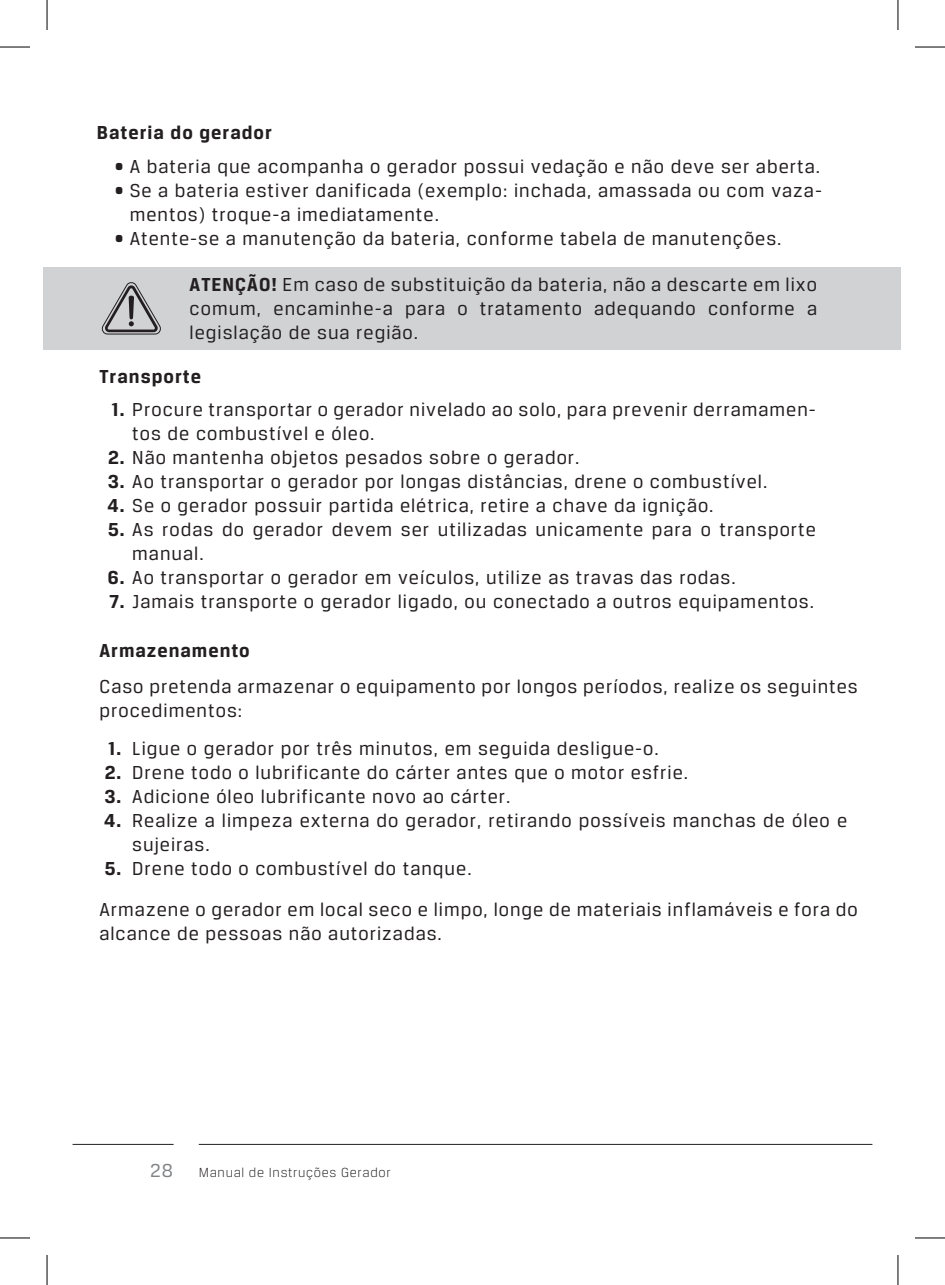
<style>
.page{position:relative;width:945px;height:1285px;background:#fff}
.page>*{position:absolute;margin:0;border:0;box-sizing:border-box;transform-origin:0 0}
.t1{font:20px/24px "Breuer Text";letter-spacing:.05em;color:#231f20}
.t2{font:700 20px/24px "Breuer Text";letter-spacing:.05em;color:#231f20;text-align:justify}
.t3{font:20px "Breuer Text";color:#808285}
.t4{font:300 14px "Breuer Text";letter-spacing:.05em;color:#231f20}
.s1{font-weight:700}
</style>
<div class="page">
<div style="left:44px;top:267px;width:857px;height:82px;background:#d1d2d4"></div>
<svg style="left:101px;top:282px;width:60px;height:52px"></svg>
<hr style="left:0;top:47px;width:30px;height:1px;background:#000">
<hr style="left:914px;top:47px;width:30px;height:1px;background:#000">
<hr style="left:0;top:1237px;width:30px;height:1px;background:#000">
<hr style="left:914px;top:1237px;width:30px;height:1px;background:#000">
<hr style="left:47px;top:0;width:1px;height:30px;background:#000">
<hr style="left:47px;top:1255px;width:1px;height:30px;background:#000">
<hr style="left:897px;top:0;width:1px;height:30px;background:#000">
<hr style="left:897px;top:1255px;width:1px;height:30px;background:#000">
<hr style="left:199px;top:1144px;width:673px;height:1px;background:#231f20">
<hr style="left:73px;top:1144px;width:101px;height:1px;background:#231f20">
<p class="t2" style="left:97px;top:120px;width:176px">Bateria do gerador</p>
<p class="t1" style="left:115px;top:155px;width:706px">• A bateria que acompanha o gerador possui vedação e não deve ser aberta.</p>
<p class="t1" style="left:130px;top:179px;width:693px;text-indent:-15px">• Se a bateria estiver danificada (exemplo: inchada, amassada ou com vaza&shy;mentos) troque-a imediatamente.</p>
<p class="t1" style="left:115px;top:227px;width:668px">• Atente-se a manutenção da bateria, conforme tabela de manutenções.</p>
<p class="t1" style="left:190px;top:272px;width:628px;text-align:justify"><span class="s1">ATENÇÃO!</span> Em caso de substituição da bateria, não a descarte em lixo comum, encaminhe-a para o tratamento adequando conforme a legislação de sua região.</p>
<p class="t2" style="left:99px;top:364px;width:103px">Transporte</p>
<p class="t1" style="left:132px;top:397px;width:685px;text-indent:-21px"><span class="s1">1.</span> Procure transportar o gerador nivelado ao solo, para prevenir derramamen&shy;tos de combustível e óleo.</p>
<p class="t1" style="left:108px;top:445px;width:473px"><span class="s1">2.</span> Não mantenha objetos pesados sobre o gerador.</p>
<p class="t1" style="left:108px;top:469px;width:661px"><span class="s1">3.</span> Ao transportar o gerador por longas distâncias, drene o combustível.</p>
<p class="t1" style="left:108px;top:493px;width:607px"><span class="s1">4.</span> Se o gerador possuir partida elétrica, retire a chave da ignição.</p>
<p class="t1" style="left:132px;top:517px;width:685px;text-indent:-24px"><span class="s1">5.</span> As rodas do gerador devem ser utilizadas unicamente para o transporte manual.</p>
<p class="t1" style="left:108px;top:565px;width:629px"><span class="s1">6.</span> Ao transportar o gerador em veículos, utilize as travas das rodas.</p>
<p class="t1" style="left:109px;top:589px;width:706px"><span class="s1">7.</span> Jamais transporte o gerador ligado, ou conectado a outros equipamentos.</p>
<p class="t2" style="left:99px;top:638px;width:152px">Armazenamento</p>
<p class="t1" style="left:99px;top:674px;width:759px">Caso pretenda armazenar o equipamento por longos períodos, realize os seguintes procedimentos:</p>
<p class="t2" style="left:104px;top:736px;width:18px">1.<br>2.<br>3.<br>4.</p>
<p class="t2" style="left:105px;top:856px;width:18px">5.</p>
<p class="t1" style="left:132px;top:736px;width:716px">Ligue o gerador por três minutos, em seguida desligue-o.<br>Drene todo o lubrificante do cárter antes que o motor esfrie.<br>Adicione óleo lubrificante novo ao cárter.<br>Realize a limpeza externa do gerador, retirando possíveis manchas de óleo e sujeiras.<br>Drene todo o combustível do tanque.</p>
<p class="t1" style="left:99px;top:896px;width:759px">Armazene o gerador em local seco e limpo, longe de materiais inflamáveis e fora do alcance de pessoas não autorizadas.</p>
<p class="t3" style="left:150px;top:1159px;width:24px">28</p>
<p class="t4" style="left:199px;top:1164px;width:193px">Manual de Instruções Gerador</p>
</div>
